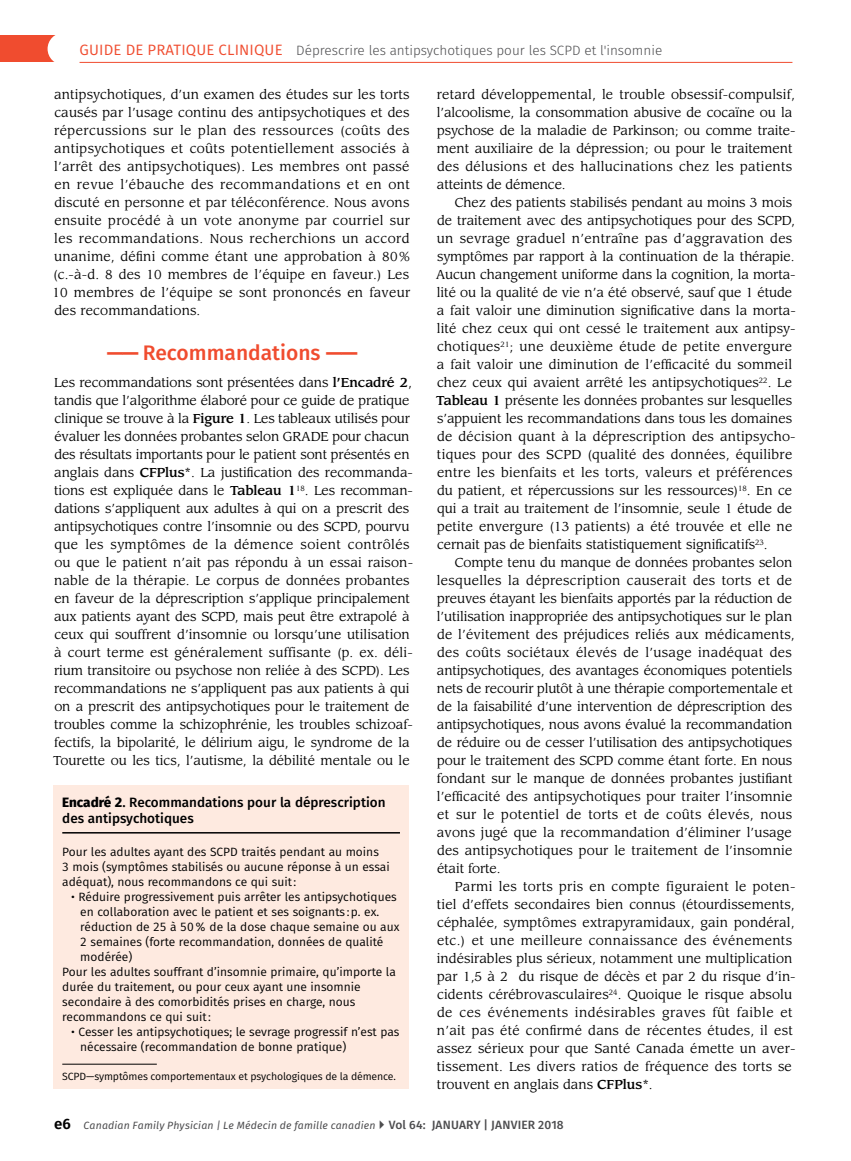
<style>
.page{position:relative;width:851px;height:1161px;background:#fff}
.page>*{position:absolute;margin:0;border:0;box-sizing:border-box;transform-origin:0 0}
.t1{font:500 21px "Fira Sans";color:#f04c2f}
.t2{font:300 13.5px "Fira Sans";color:#4d4d4f}
.t3{font:500 13.5px/16.5px "Fira Sans";color:#000}
.t4{font:12.75px/18px "Leawood Std";letter-spacing:-.005em;color:#000}
.t5{font:12px/15px "Fira Sans";color:#000}
.t6{font:italic 10.5px "Fira Sans";letter-spacing:.015em;color:#4d4d4f}
.t7{font:10.5px "Fira Sans";letter-spacing:-.01em;color:#000}
.s1{font-weight:400;font-size:15px;color:#f04c2f}
.s2{font-weight:700}
.s3{font-weight:500}
.s4{font-weight:800}
.s5{font-weight:600;font-style:normal;font-size:15px;color:#000}
.s6{font-weight:500;font-style:normal;font-size:12px}
</style>
<div class="page">
<div style="left:0;top:35px;width:55px;height:27px;background:#f04c2f"></div>
<div style="left:48px;top:33px;width:32px;height:32px;background:#fff;border-radius:50%"></div>
<hr style="left:80px;top:62px;width:712px;height:1px;background:#f04c2f">
<div style="left:53px;top:785px;width:356px;height:304px;background:#feeae0"></div>
<hr style="left:62px;top:832px;width:338px;height:2px;background:#000">
<hr style="left:62px;top:1064px;width:95px;height:1px;background:#000">
<p class="t2" style="left:80px;top:40px;width:584px"><span class="s1">GUIDE DE PRATIQUE CLINIQUE</span> Déprescrire les antipsychotiques pour les SCPD et l'insomnie</p>
<p class="t4" style="left:52px;top:86px;width:359px;text-align:justify">antipsychotiques, d’un examen des études sur les torts causés par l’usage continu des antipsychotiques et des répercussions sur le plan des ressources (coûts des antipsychotiques et coûts potentiellement associés à l’arrêt des antipsychotiques). Les membres ont passé en revue l’ébauche des recommandations et en ont discuté en personne et par téléconférence. Nous avons ensuite procédé à un vote anonyme par courriel sur les recommandations. Nous recherchions un accord unanime, défini comme étant une approbation à 80% (c.-à-d. 8 des 10 membres de l’équipe en faveur.) Les 10 membres de l’équipe se sont prononcés en faveur des recommandations.</p>
<h1 class="t1" style="left:107px;top:336px;width:252px"><span class="s2">——</span> Recommandations <span class="s2">——</span></h1>
<p class="t4" style="left:53px;top:374px;width:361px">Les recommandations sont présentées dans <span class="s3">l’Encadré 2</span>, tandis que l’algorithme élaboré pour ce guide de pratique clinique se trouve à la <span class="s3">Figure 1</span>. Les tableaux utilisés pour évaluer les données probantes selon GRADE pour chacun des résultats importants pour le patient sont présentés en anglais dans <span class="s3">CFPlus</span>*. La justification des recommanda&shy;tions est expliquée dans le <span class="s3">Tableau 1</span><sup>18</sup>. Les recomman&shy;dations s’appliquent aux adultes à qui on a prescrit des antipsychotiques contre l’insomnie ou des SCPD, pourvu que les symptômes de la démence soient contrôlés ou que le patient n’ait pas répondu à un essai raison&shy;nable de la thérapie. Le corpus de données probantes en faveur de la déprescription s’applique principalement aux patients ayant des SCPD, mais peut être extrapolé à ceux qui souffrent d’insomnie ou lorsqu’une utilisation à court terme est généralement suffisante (p. ex. déli&shy;rium transitoire ou psychose non reliée à des SCPD). Les recommandations ne s’appliquent pas aux patients à qui on a prescrit des antipsychotiques pour le traitement de troubles comme la schizophrénie, les troubles schizoaf&shy;fectifs, la bipolarité, le délirium aigu, le syndrome de la Tourette ou les tics, l’autisme, la débilité mentale ou le</p>
<p class="t4" style="left:437px;top:86px;width:360px">retard développemental, le trouble obsessif-compulsif, l’alcoolisme, la consommation abusive de cocaïne ou la psychose de la maladie de Parkinson; ou comme traite&shy;ment auxiliaire de la dépression; ou pour le traitement des délusions et des hallucinations chez les patients atteints de démence.</p>
<p class="t4" style="left:435px;top:194px;width:362px;text-indent:19px">Chez des patients stabilisés pendant au moins 3 mois de traitement avec des antipsychotiques pour des SCPD, un sevrage graduel n’entraîne pas d’aggravation des symptômes par rapport à la continuation de la thérapie.<br>Aucun changement uniforme dans la cognition, la morta&shy;lité ou la qualité de vie n’a été observé, sauf que 1 étude a fait valoir une diminution significative dans la morta&shy;lité chez ceux qui ont cessé le traitement aux antipsy&shy;chotiques<sup>21</sup>; une deuxième étude de petite envergure a fait valoir une diminution de l’efficacité du sommeil chez ceux qui avaient arrêté les antipsychotiques<sup>22</sup>. Le <span class="s3">Tableau 1</span> présente les données probantes sur lesquelles s’appuient les recommandations dans tous les domaines de décision quant à la déprescription des antipsycho&shy;tiques pour des SCPD (qualité des données, équilibre entre les bienfaits et les torts, valeurs et préférences du patient, et répercussions sur les ressources)<sup>18</sup>. En ce qui a trait au traitement de l’insomnie, seule 1 étude de petite envergure (13 patients) a été trouvée et elle ne cernait pas de bienfaits statistiquement significatifs<sup>23</sup>.</p>
<p class="t4" style="left:437px;top:554px;width:359px;text-indent:18px">Compte tenu du manque de données probantes selon lesquelles la déprescription causerait des torts et de preuves étayant les bienfaits apportés par la réduction de l’utilisation inappropriée des antipsychotiques sur le plan de l’évitement des préjudices reliés aux médicaments, des coûts sociétaux élevés de l’usage inadéquat des antipsychotiques, des avantages économiques potentiels nets de recourir plutôt à une thérapie comportementale et de la faisabilité d’une intervention de déprescription des antipsychotiques, nous avons évalué la recommandation de réduire ou de cesser l’utilisation des antipsychotiques pour le traitement des SCPD comme étant forte. En nous fondant sur le manque de données probantes justifiant l’efficacité des antipsychotiques pour traiter l’insomnie et sur le potentiel de torts et de coûts élevés, nous avons jugé que la recommandation d’éliminer l’usage des antipsychotiques pour le traitement de l’insomnie était forte.</p>
<p class="t4" style="left:437px;top:878px;width:360px;text-indent:18px">Parmi les torts pris en compte figuraient le poten&shy;tiel d’effets secondaires bien connus (étourdissements, céphalée, symptômes extrapyramidaux, gain pondéral, etc.) et une meilleure connaissance des événements indésirables plus sérieux, notamment une multiplication par 1,5 à 2 du risque de décès et par 2 du risque d’in&shy;cidents cérébrovasculaires<sup>24</sup>. Quoique le risque absolu de ces événements indésirables graves fût faible et n’ait pas été confirmé dans de récentes études, il est assez sérieux pour que Santé Canada émette un aver&shy;tissement. Les divers ratios de fréquence des torts se trouvent en anglais dans <span class="s3">CFPlus</span>*.</p>
<p class="t3" style="left:62px;top:793px;width:325px"><span class="s4">Encadré 2</span>. Recommandations pour la déprescription des antipsychotiques</p>
<p class="t5" style="left:62px;top:844px;width:329px">Pour les adultes ayant des SCPD traités pendant au moins<br>3 mois (symptômes stabilisés ou aucune réponse à un essai adéquat), nous recommandons ce qui suit:</p>
<p class="t5" style="left:71px;top:889px;width:327px">• Réduire progressivement puis arrêter les antipsychotiques</p>
<p class="t5" style="left:80px;top:904px;width:300px">en collaboration avec le patient et ses soignants :p. ex.</p>
<p class="t5" style="left:80px;top:919px;width:321px">réduction de 25 à 50% de la dose chaque semaine ou aux</p>
<p class="t5" style="left:80px;top:934px;width:304px">2 semaines (forte recommandation, données de qualité</p>
<p class="t5" style="left:80px;top:949px;width:54px">modérée)</p>
<p class="t5" style="left:62px;top:964px;width:335px">Pour les adultes souffrant d’insomnie primaire, qu’importe la</p>
<p class="t5" style="left:62px;top:979px;width:300px">durée du traitement, ou pour ceux ayant une insomnie</p>
<p class="t5" style="left:62px;top:994px;width:294px">secondaire à des comorbidités prises en charge, nous</p>
<p class="t5" style="left:62px;top:1009px;width:150px">recommandons ce qui suit:</p>
<p class="t5" style="left:80px;top:1024px;width:320px;text-indent:-9px">• Cesser les antipsychotiques; le sevrage progressif n’est pas nécessaire (recommandation de bonne pratique)</p>
<p class="t7" style="left:62px;top:1068px;width:335px">SCPD—symptômes comportementaux et psychologiques de la démence.</p>
<p class="t6" style="left:54px;top:1117px;width:511px"><span class="s5">e6</span> Canadian Family Physician | Le Médecin de famille canadien <span class="s6">Vol 64: JANUARY | JANVIER 2018</span></p>
</div>
